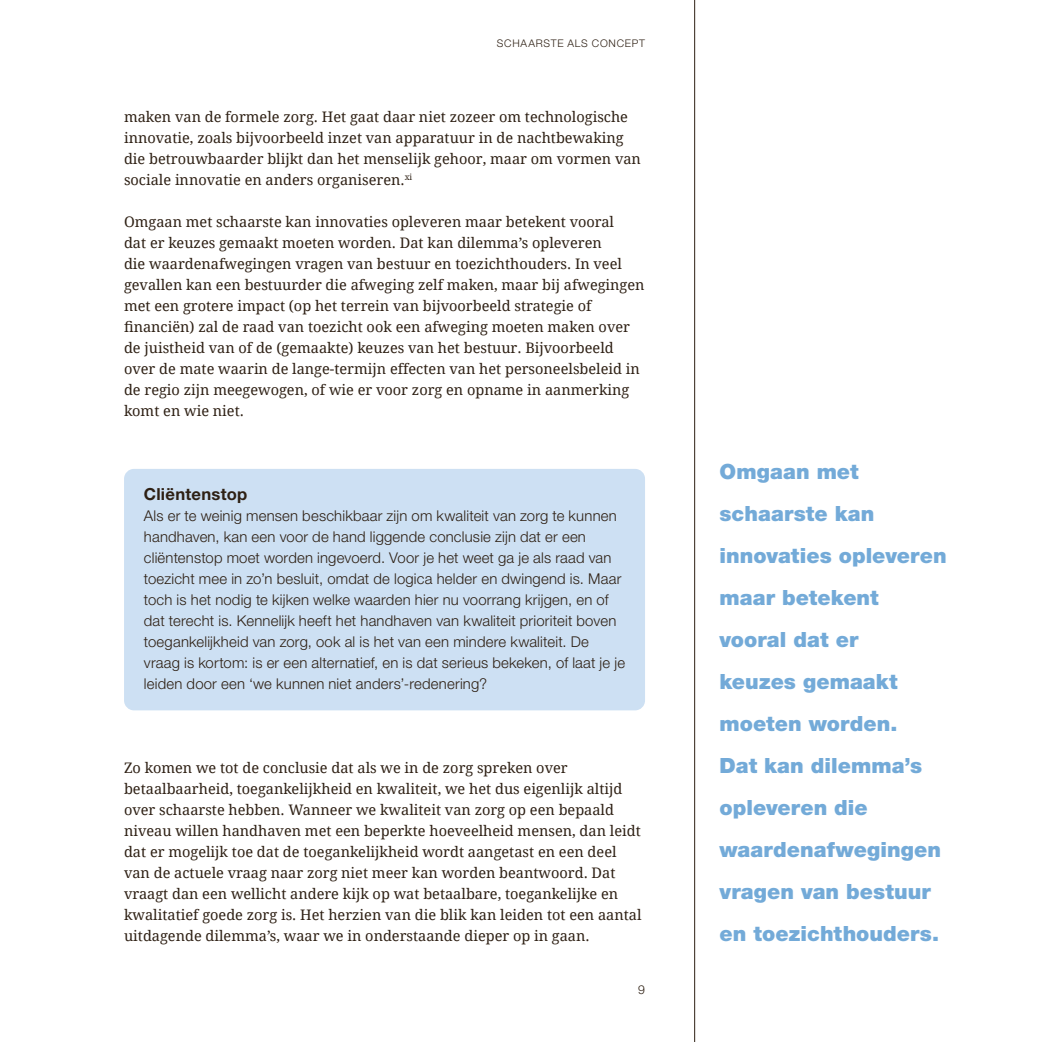
<style>
.page{position:relative;width:1042px;height:1042px;background:#fff}
.page>*{position:absolute;margin:0;border:0;box-sizing:border-box;transform-origin:0 0}
.t1{font:900 21px/42px "Helvetica Neue LT Std";letter-spacing:.005em;color:#73aad8}
.t2{font:700 16.62px "Helvetica Neue LT Std";letter-spacing:.015em;color:#2e2014}
.t3{font:300 14.88px/21px "Helvetica Neue LT Std";letter-spacing:.015em;color:#2e2014}
.t4{font:14.53px/21px "Droid Serif";color:#2e2014}
.t5{font:300 12.25px "Helvetica Neue LT Std";color:#2e2014}
.t6{font:300 10.5px "Helvetica Neue LT Std";letter-spacing:.075em;color:#2e2014}
</style>
<div class="page">
<div style="left:124px;top:469px;width:521px;height:241px;background:#cde0f3;border-radius:10px"></div>
<hr style="left:694px;top:0;width:1px;height:1042px;background:#2e2014">
<p class="t6" style="left:497px;top:37px;width:150px">SCHAARSTE ALS CONCEPT</p>
<p class="t4" style="left:124px;top:106px;width:518px">maken van de formele zorg. Het gaat daar niet zozeer om technologische innovatie, zoals bijvoorbeeld inzet van apparatuur in de nachtbewaking die betrouwbaarder blijkt dan het menselijk gehoor, maar om vormen van sociale innovatie en anders organiseren.<sup>xi</sup></p>
<p class="t4" style="left:124px;top:211px;width:522px">Omgaan met schaarste kan innovaties opleveren maar betekent vooral<br>dat er keuzes gemaakt moeten worden. Dat kan dilemma’s opleveren<br>die waardenafwegingen vragen van bestuur en toezichthouders. In veel gevallen kan een bestuurder die afweging zelf maken, maar bij afwegingen met een grotere impact (op het terrein van bijvoorbeeld strategie of financiën) zal de raad van toezicht ook een afweging moeten maken over de juistheid van of de (gemaakte) keuzes van het bestuur. Bijvoorbeeld over de mate waarin de lange-termijn effecten van het personeelsbeleid in de regio zijn meegewogen, of wie er voor zorg en opname in aanmerking komt en wie niet.</p>
<p class="t2" style="left:144px;top:484px;width:105px">Cliëntenstop</p>
<p class="t3" style="left:144px;top:505px;width:483px">Als er te weinig mensen beschikbaar zijn om kwaliteit van zorg te kunnen handhaven, kan een voor de hand liggende conclusie zijn dat er een cliëntenstop moet worden ingevoerd. Voor je het weet ga je als raad van toezicht mee in zo’n besluit, omdat de logica helder en dwingend is. Maar toch is het nodig te kijken welke waarden hier nu voorrang krijgen, en of dat terecht is. Kennelijk heeft het handhaven van kwaliteit prioriteit boven toegankelijkheid van zorg, ook al is het van een mindere kwaliteit. De vraag is kortom: is er een alternatief, en is dat serieus bekeken, of laat je je leiden door een ‘we kunnen niet anders’-redenering?</p>
<p class="t4" style="left:124px;top:757px;width:519px">Zo komen we tot de conclusie dat als we in de zorg spreken over betaalbaarheid, toegankelijkheid en kwaliteit, we het dus eigenlijk altijd over schaarste hebben. Wanneer we kwaliteit van zorg op een bepaald niveau willen handhaven met een beperkte hoeveelheid mensen, dan leidt dat er mogelijk toe dat de toegankelijkheid wordt aangetast en een deel van de actuele vraag naar zorg niet meer kan worden beantwoord. Dat vraagt dan een wellicht andere kijk op wat betaalbare, toegankelijke en kwalitatief goede zorg is. Het herzien van die blik kan leiden tot een aantal uitdagende dilemma’s, waar we in onderstaande dieper op in gaan.</p>
<p class="t5" style="left:638px;top:982px;width:8px">9</p>
<h1 class="t1" style="left:719px;top:451px;width:229px">Omgaan met schaarste kan innovaties opleveren maar betekent vooral dat er<br>keuzes gemaakt moeten worden.<br>Dat kan dilemma’s opleveren die waardenafwegingen vragen van bestuur en toezichthouders.</h1>
</div>
